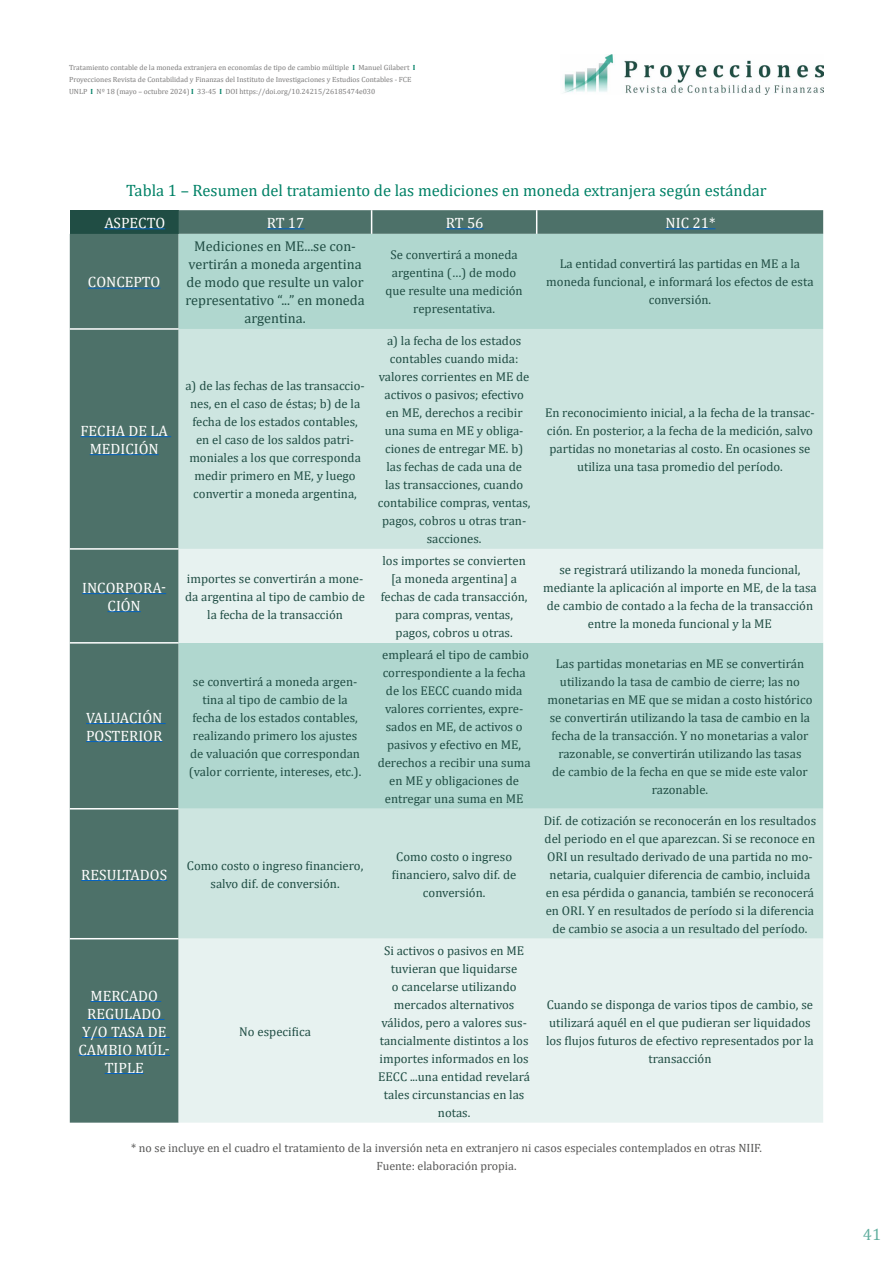
<style>
.page{position:relative;width:893px;height:1263px;background:#fff}
.page>*{position:absolute;margin:0;border:0;box-sizing:border-box;transform-origin:0 0}
.t1{font:16.5px "Cambria";color:#008166}
.t2{font:16.5px "Cambria";color:#60ae9e}
.t3{font:15px/18px "Cambria";color:#fff;text-align:center}
.t4{font:14.25px/18px "Cambria";color:#204d44;text-align:center}
.t5{font:12.75px/18px "Cambria";color:#204d44;text-align:center}
.t6{font:12px/17.7px "Cambria";color:#575756;text-align:center}
.t7{font:7.5px/12px "Cambria";color:#7c7b7b}
.s1{font-weight:700;color:#008166}
</style>
<div class="page">
<img style="left:564px;top:54px;width:260px;height:41px">
<div style="left:70px;top:210px;width:753px;height:913px;background:#4d7169"></div>
<div style="left:179px;top:234px;width:644px;height:95px;background:#b0d7cf"></div>
<div style="left:179px;top:329px;width:644px;height:220px;background:#cde5e0"></div>
<svg style="left:179px;top:549px;width:644px;height:574px;background:#d1e7e2"></svg>
<hr style="left:70px;top:328px;width:109px;height:2px;background:#fff">
<hr style="left:70px;top:548px;width:109px;height:2px;background:#fff">
<hr style="left:70px;top:642px;width:109px;height:2px;background:#fff">
<hr style="left:70px;top:808px;width:109px;height:1px;background:#fff">
<hr style="left:70px;top:938px;width:109px;height:1px;background:#fff">
<svg style="left:371px;top:210px;width:1px;height:24px"></svg>
<svg style="left:536px;top:210px;width:1px;height:24px"></svg>
<hr style="left:105px;top:228px;width:60px;height:1px;background:#0563c1">
<hr style="left:267px;top:228px;width:38px;height:1px;background:#0563c1">
<hr style="left:446px;top:228px;width:38px;height:1px;background:#0563c1">
<hr style="left:666px;top:228px;width:49px;height:1px;background:#0563c1">
<hr style="left:88px;top:288px;width:72px;height:1px;background:#0563c1">
<hr style="left:81px;top:436px;width:90px;height:1px;background:#0563c1">
<hr style="left:90px;top:454px;width:69px;height:1px;background:#0563c1">
<hr style="left:82px;top:593px;width:84px;height:1px;background:#0563c1">
<hr style="left:108px;top:611px;width:33px;height:1px;background:#0563c1">
<hr style="left:86px;top:723px;width:80px;height:1px;background:#0563c1">
<hr style="left:86px;top:741px;width:76px;height:1px;background:#0563c1">
<hr style="left:81px;top:880px;width:86px;height:1px;background:#0563c1">
<hr style="left:91px;top:1001px;width:70px;height:1px;background:#0563c1">
<hr style="left:87px;top:1019px;width:77px;height:1px;background:#0563c1">
<hr style="left:82px;top:1037px;width:88px;height:1px;background:#0563c1">
<hr style="left:78px;top:1055px;width:92px;height:1px;background:#0563c1">
<hr style="left:105px;top:1073px;width:39px;height:1px;background:#0563c1">
<p class="t7" style="left:69px;top:61px;width:348px">Tratamiento contable de la moneda extranjera en economías de tipo de cambio múltiple <span class="s1">I</span> Manuel Gilabert <span class="s1">I<br></span>Proyecciones Revista de Contabilidad y Finanzas del Instituto de Investigaciones y Estudios Contables - FCE<br>UNLP <span class="s1">I</span> Nº 18 (mayo – octubre 2024) <span class="s1">I</span> 33-45 <span class="s1">I</span> DOI https://doi.org/10.24215/26185474e030</p>
<p class="t1" style="left:126px;top:180px;width:642px">Tabla 1 – Resumen del tratamiento de las mediciones en moneda extranjera según estándar</p>
<p class="t3" style="left:105px;top:214px;width:62px">ASPECTO</p>
<p class="t3" style="left:267px;top:214px;width:39px">RT 17</p>
<p class="t3" style="left:446px;top:214px;width:39px">RT 56</p>
<p class="t3" style="left:666px;top:214px;width:51px">NIC 21*</p>
<p class="t3" style="left:88px;top:273px;width:74px">CONCEPTO</p>
<p class="t3" style="left:81px;top:422px;width:89px">FECHA DE LA<br>MEDICIÓN</p>
<p class="t4" style="left:185px;top:237px;width:181px">Mediciones en ME...se con&shy;vertirán a moneda argentina de modo que resulte un valor representativo “...” en moneda argentina.</p>
<p class="t5" style="left:385px;top:246px;width:139px">Se convertirá a moneda argentina (…) de modo que resulte una medición representativa.</p>
<p class="t5" style="left:546px;top:255px;width:269px">La entidad convertirá las partidas en ME a la moneda funcional, e informará los efectos de esta conversión.</p>
<p class="t5" style="left:185px;top:376px;width:181px">a) de las fechas de las transaccio&shy;nes, en el caso de éstas; b) de la fecha de los estados contables, en el caso de los saldos patri&shy;moniales a los que corresponda medir primero en ME, y luego convertir a moneda argentina,</p>
<p class="t5" style="left:378px;top:331px;width:154px">a) la fecha de los estados contables cuando mida: valores corrientes en ME de activos o pasivos; efectivo en ME, derechos a recibir una suma en ME y obliga&shy;ciones de entregar ME. b) las fechas de cada una de las transacciones, cuando contabilice compras, ventas, pagos, cobros u otras tran&shy;sacciones.</p>
<p class="t5" style="left:545px;top:403px;width:271px">En reconocimiento inicial, a la fecha de la transac&shy;ción. En posterior, a la fecha de la medición, salvo partidas no monetarias al costo. En ocasiones se utiliza una tasa promedio del período.</p>
<p class="t3" style="left:82px;top:578px;width:85px">INCORPORA-<br>CIÓN</p>
<p class="t5" style="left:185px;top:569px;width:182px">importes se convertirán a mone&shy;da argentina al tipo de cambio de la fecha de la transacción</p>
<p class="t3" style="left:86px;top:708px;width:78px;text-align:left">VALUACIÓN<br>POSTERIOR</p>
<p class="t5" style="left:189px;top:672px;width:174px">se convertirá a moneda argen&shy;tina al tipo de cambio de la fecha de los estados contables, realizando primero los ajustes de valuación que correspondan (valor corriente, intereses, etc.).</p>
<p class="t5" style="left:381px;top:551px;width:148px">los importes se convierten [a moneda argentina] a fechas de cada transacción, para compras, ventas, pagos, cobros u otras.</p>
<p class="t5" style="left:543px;top:560px;width:275px">se registrará utilizando la moneda funcional, mediante la aplicación al importe en ME, de la tasa de cambio de contado a la fecha de la transacción entre la moneda funcional y la ME</p>
<p class="t5" style="left:378px;top:645px;width:154px">empleará el tipo de cambio correspondiente a la fecha de los EECC cuando mida valores corrientes, expre&shy;sados en ME, de activos o pasivos y efectivo en ME, derechos a recibir una suma en ME y obligaciones de entregar una suma en ME</p>
<p class="t5" style="left:547px;top:654px;width:267px">Las partidas monetarias en ME se convertirán utilizando la tasa de cambio de cierre; las no monetarias en ME que se midan a costo histórico se convertirán utilizando la tasa de cambio en la fecha de la transacción. Y no monetarias a valor razonable, se convertirán utilizando las tasas<br>de cambio de la fecha en que se mide este valor razonable.</p>
<p class="t3" style="left:81px;top:865px;width:87px">RESULTADOS</p>
<p class="t5" style="left:187px;top:856px;width:178px">Como costo o ingreso financiero, salvo dif. de conversión.</p>
<p class="t5" style="left:392px;top:847px;width:126px">Como costo o ingreso financiero, salvo dif. de conversión.</p>
<p class="t3" style="left:78px;top:986px;width:93px">MERCADO<br>REGULADO<br>Y/O TASA DE<br>CAMBIO MÚL-<br>TIPLE</p>
<p class="t5" style="left:239px;top:1022px;width:73px">No especifica</p>
<p class="t5" style="left:378px;top:941px;width:153px">Si activos o pasivos en ME tuvieran que liquidarse<br>o cancelarse utilizando mercados alternativos válidos, pero a valores sus&shy;tancialmente distintos a los importes informados en los<br>EECC ...una entidad revelará tales circunstancias en las notas.</p>
<p class="t5" style="left:544px;top:811px;width:274px">Dif. de cotización se reconocerán en los resultados del periodo en el que aparezcan. Si se reconoce en ORI un resultado derivado de una partida no mo&shy;netaria, cualquier diferencia de cambio, incluida en esa pérdida o ganancia, también se reconocerá en ORI. Y en resultados de período si la diferencia de cambio se asocia a un resultado del período.</p>
<p class="t5" style="left:546px;top:995px;width:269px">Cuando se disponga de varios tipos de cambio, se utilizará aquél en el que pudieran ser liquidados los flujos futuros de efectivo representados por la transacción</p>
<p class="t6" style="left:131px;top:1139px;width:632px">* no se incluye en el cuadro el tratamiento de la inversión neta en extranjero ni casos especiales contemplados en otras NIIF.<br>Fuente: elaboración propia.</p>
<p class="t2" style="left:863px;top:1224px;width:20px">41</p>
</div>
